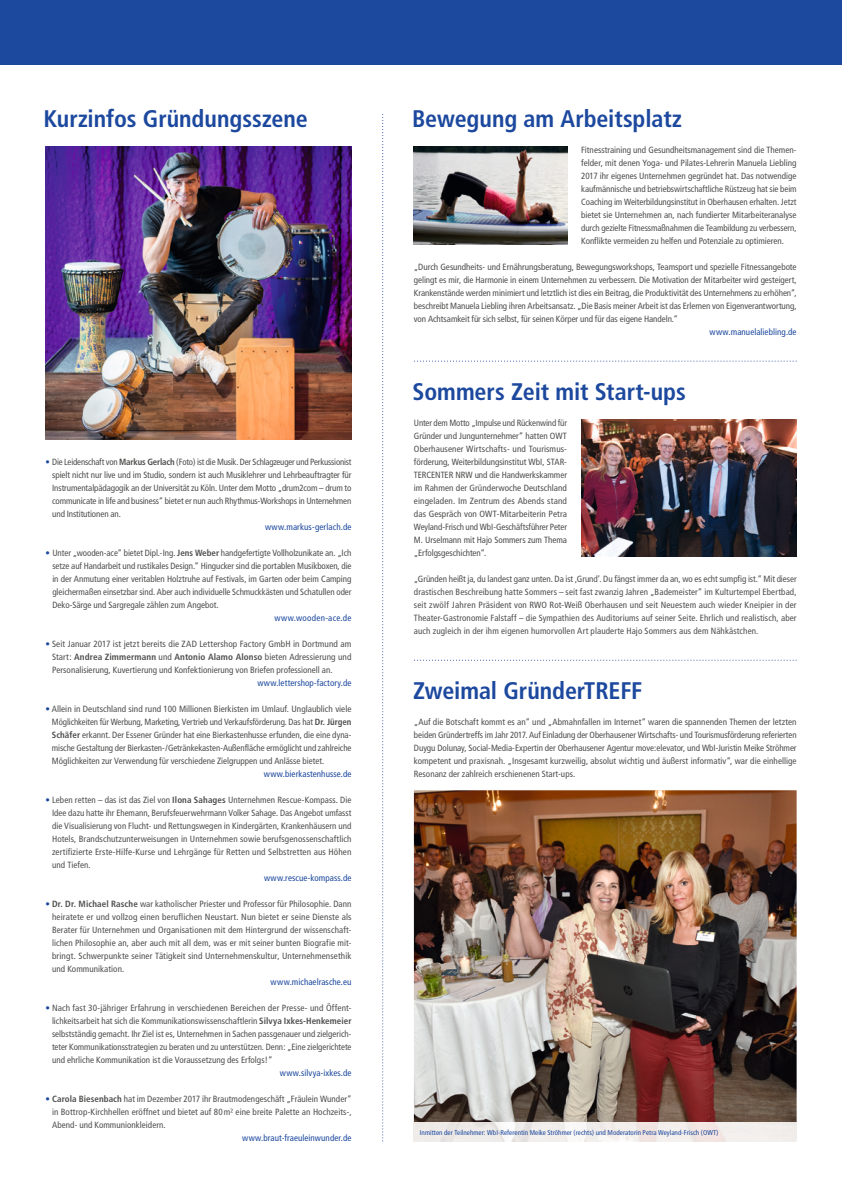
<style>
.page{position:relative;width:842px;height:1191px;background:#fff}
.page>*{position:absolute;margin:0;border:0;box-sizing:border-box;transform-origin:0 0}
.t1{font:700 condensed 24px "Frutiger";letter-spacing:-.005em;color:#1c489e}
.t2{font:condensed 9px/13px "Frutiger";color:#4e4e4d;text-align:justify}
.t3{font:condensed 9px "Frutiger";letter-spacing:.01em;color:#1c489e}
.t4{font:condensed 9px "Frutiger";letter-spacing:.03em;color:#1c489e}
.t5{font:condensed 7px "Frutiger";letter-spacing:.005em;color:#1c489e}
.s1{color:#1c489e}
.s2{font-weight:700}
</style>
<div class="page">
<svg style="left:382px;top:114px;width:1px;height:1027px"></svg>
<svg style="left:414px;top:360px;width:383px;height:1px"></svg>
<svg style="left:414px;top:659px;width:383px;height:1px"></svg>
<div style="left:0;top:0;width:842px;height:65px;background:#1c489e"></div>
<img style="left:45px;top:147px;width:306px;height:292px">
<img style="left:414px;top:147px;width:153px;height:97px">
<img style="left:414px;top:790px;width:383px;height:332px">
<img style="left:414px;top:1122px;width:383px;height:19px">
<img style="left:581px;top:419px;width:216px;height:137px">
<h1 class="t1" style="left:44px;top:104px;width:266px">Kurzinfos Gründungsszene</h1>
<p class="t2" style="left:52px;top:455px;width:301px;text-indent:-7px"><span class="s1">•</span> Die Leidenschaft von <span class="s2">Markus Gerlach</span> (Foto) ist die Musik. Der Schlagzeuger und Perkussionist spielt nicht nur live und im Studio, sondern ist auch Musiklehrer und Lehrbeauftragter für Instrumentalpädagogik an der Universität zu Köln. Unter dem Motto „drum2com – drum to communicate in life and business“ bietet er nun auch Rhythmus-Workshops in Unternehmen und Institutionen an.</p>
<p class="t3" style="left:265px;top:522px;width:88px">www.markus-gerlach.de</p>
<p class="t2" style="left:52px;top:546px;width:301px;text-indent:-7px"><span class="s1">•</span> Unter „wooden-ace“ bietet Dipl.-Ing. <span class="s2">Jens Weber</span> handgefertigte Vollholzunikate an. „Ich setze auf Handarbeit und rustikales Design.“ Hingucker sind die portablen Musikboxen, die in der Anmutung einer veritablen Holztruhe auf Festivals, im Garten oder beim Camping gleichermaßen einsetzbar sind. Aber auch individuelle Schmuckkästen und Schatullen oder Deko-Särge und Sargregale zählen zum Angebot.</p>
<p class="t4" style="left:274px;top:613px;width:79px">www.wooden-ace.de</p>
<p class="t2" style="left:52px;top:637px;width:301px;text-indent:-7px"><span class="s1">•</span> Seit Januar 2017 ist jetzt bereits die ZAD Lettershop Factory GmbH in Dortmund am Start: <span class="s2">Andrea Zimmermann</span> und <span class="s2">Antonio Alamo Alonso</span> bieten Adressierung und Personalisierung, Kuvertierung und Konfektionierung von Briefen professionell an.</p>
<p class="t3" style="left:257px;top:678px;width:96px">www.lettershop-factory.de</p>
<p class="t2" style="left:52px;top:702px;width:301px;text-indent:-6px"><span class="s1">•</span> Allein in Deutschland sind rund 100 Millionen Bierkisten im Umlauf. Unglaublich viele Möglichkeiten für Werbung, Marketing, Vertrieb und Verkaufsförderung. Das hat <span class="s2">Dr. Jürgen Schäfer</span> erkannt. Der Essener Gründer hat eine Bierkastenhusse erfunden, die eine dyna&shy;mische Gestaltung der Bierkasten-/Getränkekasten-Außenfläche ermöglicht und zahlreiche Möglichkeiten zur Verwendung für verschiedene Zielgruppen und Anlässe bietet.</p>
<p class="t3" style="left:264px;top:769px;width:89px">www.bierkastenhusse.de</p>
<p class="t2" style="left:52px;top:793px;width:301px;text-indent:-7px"><span class="s1">•</span> Leben retten – das ist das Ziel von <span class="s2">Ilona Sahages</span> Unternehmen Rescue-Kompass. Die Idee dazu hatte ihr Ehemann, Berufsfeuerwehrmann Volker Sahage. Das Angebot umfasst die Visualisierung von Flucht- und Rettungswegen in Kindergärten, Krankenhäusern und Hotels, Brandschutzunterweisungen in Unternehmen sowie berufsgenossenschaftlich zertifizierte Erste-Hilfe-Kurse und Lehrgänge für Retten und Selbstretten aus Höhen und Tiefen.</p>
<p class="t3" style="left:264px;top:873px;width:89px">www.rescue-kompass.de</p>
<p class="t2" style="left:52px;top:897px;width:301px;text-indent:-7px"><span class="s1">•</span> <span class="s2">Dr. Dr. Michael Rasche</span> war katholischer Priester und Professor für Philosophie. Dann heiratete er und vollzog einen beruflichen Neustart. Nun bietet er seine Dienste als Berater für Unternehmen und Organisationen mit dem Hintergrund der wissenschaft&shy;lichen Philosophie an, aber auch mit all dem, was er mit seiner bunten Biografie mit&shy;bringt. Schwerpunkte seiner Tätigkeit sind Unternehmenskultur, Unternehmensethik und Kommunikation.</p>
<p class="t3" style="left:271px;top:977px;width:82px">www.michaelrasche.eu</p>
<p class="t2" style="left:52px;top:1001px;width:301px;text-indent:-7px"><span class="s1">•</span> Nach fast 30-jähriger Erfahrung in verschiedenen Bereichen der Presse- und Öffent&shy;lichkeitsarbeit hat sich die Kommunikationswissenschaftlerin <span class="s2">Silvya Ixkes-Henkemeier </span>selbstständig gemacht. Ihr Ziel ist es, Unternehmen in Sachen passgenauer und zielgerich&shy;teter Kommunikationsstrategien zu beraten und zu unterstützen. Denn: „Eine zielgerichtete und ehrliche Kommunikation ist die Voraussetzung des Erfolgs!“</p>
<p class="t3" style="left:280px;top:1068px;width:73px">www.silvya-ixkes.de</p>
<p class="t2" style="left:52px;top:1092px;width:301px;text-indent:-7px"><span class="s1">•</span> <span class="s2">Carola Biesenbach</span> hat im Dezember 2017 ihr Brautmodengeschäft „Fräulein Wunder“ in Bottrop-Kirchhellen eröffnet und bietet auf 80 m² eine breite Palette an Hochzeits-, Abend- und Kommunionkleidern.</p>
<p class="t3" style="left:242px;top:1133px;width:111px">www.braut-fraeuleinwunder.de</p>
<h1 class="t1" style="left:412px;top:104px;width:271px">Bewegung am Arbeitsplatz</h1>
<p class="t2" style="left:581px;top:143px;width:217px">Fitnesstraining und Gesundheitsmanagement sind die Themen&shy;felder, mit denen Yoga- und Pilates-Lehrerin Manuela Liebling 2017 ihr eigenes Unternehmen gegründet hat. Das notwendige kaufmännische und betriebswirtschaftliche Rüstzeug hat sie beim Coaching im Weiterbildungsinstitut in Oberhausen erhalten. Jetzt bietet sie Unternehmen an, nach fundierter Mitarbeiteranalyse durch gezielte Fitnessmaßnahmen die Teambildung zu verbessern, Konflikte vermeiden zu helfen und Potenziale zu optimieren.</p>
<p class="t2" style="left:414px;top:260px;width:384px">„Durch Gesundheits- und Ernährungsberatung, Bewegungsworkshops, Teamsport und spezielle Fitnessangebote gelingt es mir, die Harmonie in einem Unternehmen zu verbessern. Die Motivation der Mitarbeiter wird gesteigert, Krankenstände werden minimiert und letztlich ist dies ein Beitrag, die Produktivität des Unternehmens zu erhöhen“, beschreibt Manuela Liebling ihren Arbeitsansatz. „Die Basis meiner Arbeit ist das Erlernen von Eigenverantwortung, von Achtsamkeit für sich selbst, für seinen Körper und für das eigene Handeln.“</p>
<p class="t3" style="left:709px;top:327px;width:89px">www.manuelaliebling.de</p>
<h1 class="t1" style="left:412px;top:377px;width:275px">Sommers Zeit mit Start-ups</h1>
<p class="t2" style="left:414px;top:416px;width:155px">Unter dem Motto „Impulse und Rückenwind für Gründer und Jungunternehmer“ hatten OWT Oberhausener Wirtschafts- und Tourismus&shy;förderung, Weiterbildungsinstitut WbI, STAR-TERCENTER NRW und die Handwerkskammer im Rahmen der Gründerwoche Deutschland eingeladen. Im Zentrum des Abends stand das Gespräch von OWT-Mitarbeiterin Petra Weyland-Frisch und WbI-Geschäftsführer Peter M. Urselmann mit Hajo Sommers zum Thema „Erfolgsgeschichten“.</p>
<p class="t2" style="left:414px;top:572px;width:384px">„Gründen heißt ja, du landest ganz unten. Da ist ‚Grund‘. Du fängst immer da an, wo es echt sumpfig ist.“ Mit dieser drastischen Beschreibung hatte Sommers – seit fast zwanzig Jahren „Bademeister“ im Kulturtempel Ebertbad, seit zwölf Jahren Präsident von RWO Rot-Weiß Oberhausen und seit Neuestem auch wieder Kneipier in der Theater-Gastronomie Falstaff – die Sympathien des Auditoriums auf seiner Seite. Ehrlich und realistisch, aber auch zugleich in der ihm eigenen humorvollen Art plauderte Hajo Sommers aus dem Nähkästchen.</p>
<h1 class="t1" style="left:413px;top:676px;width:231px">Zweimal GründerTREFF</h1>
<p class="t2" style="left:414px;top:715px;width:384px">„Auf die Botschaft kommt es an“ und „Abmahnfallen im Internet“ waren die spannenden Themen der letzten beiden Gründertreffs im Jahr 2017. Auf Einladung der Oberhausener Wirtschafts- und Tourismusförderung referierten Duygu Dolunay, Social-Media-Expertin der Oberhausener Agentur move:elevator, und WbI-Juristin Meike Ströhmer kompetent und praxisnah. „Insgesamt kurzweilig, absolut wichtig und äußerst informativ“, war die einhellige Resonanz der zahlreich erschienenen Start-ups.</p>
<p class="t5" style="left:420px;top:1128px;width:300px">Inmitten der Teilnehmer: WbI-Referentin Meike Ströhmer (rechts) und Moderatorin Petra Weyland-Frisch (OWT)</p>
</div>
